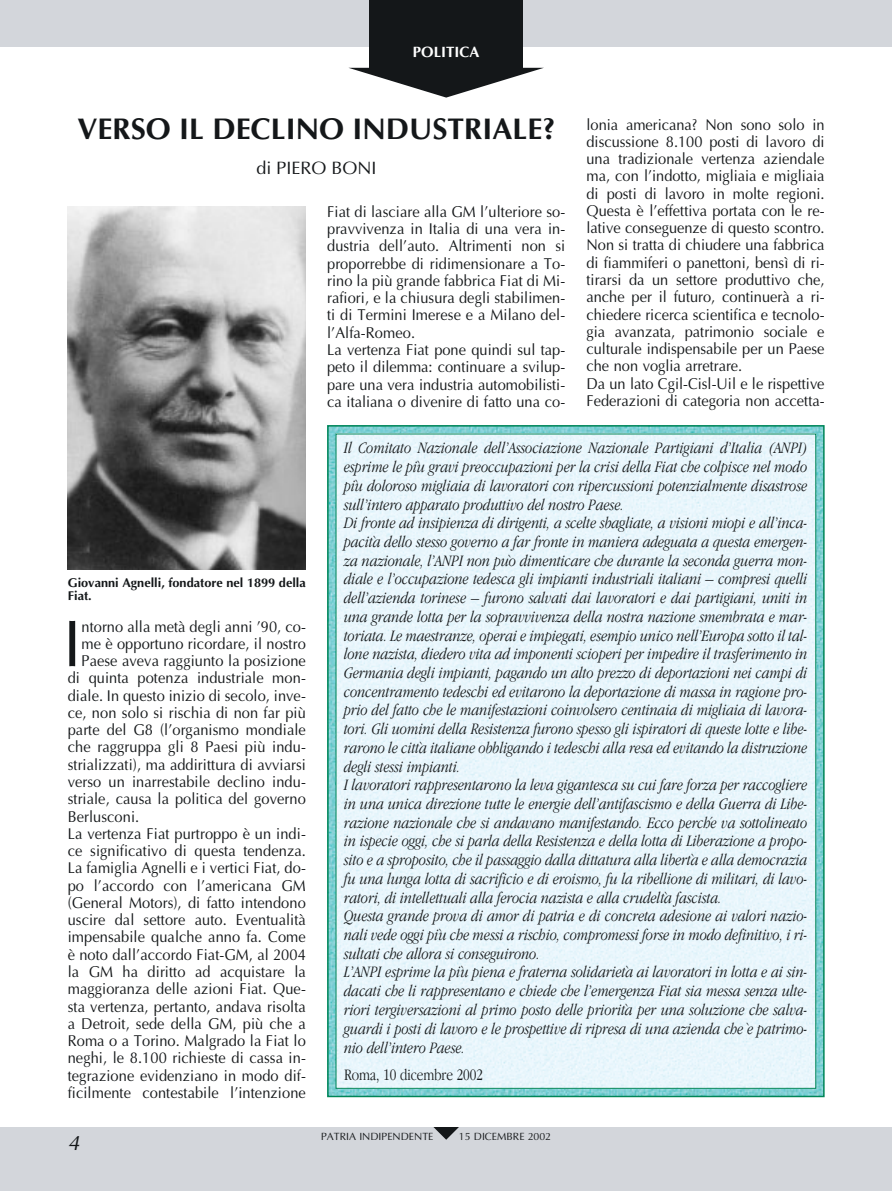
<style>
.page{position:relative;width:892px;height:1191px;background:#fff}
.page>*{position:absolute;margin:0;border:0;box-sizing:border-box;transform-origin:0 0}
.t1{font:66.45px "Optima";color:#141719}
.t2{font:700 30px "Optima";color:#141719}
.t3{font:italic 21px "Optima";color:#141719}
.t4{font:18px "Optima";color:#141719}
.t5{font:italic 700 condensed 16.5px/18.8px "Garamond";color:#141719}
.t6{font:300 condensed 16.5px "Garamond";color:#141719}
.t7{font:15.75px/17.2px "Optima";letter-spacing:.005em;color:#141719;scale:.93 1}
.t8{font:700 15px "Optima";color:#fff}
.t9{font:700 12.75px/12.9px "Optima";color:#141719}
.t10{font:10.5px "Optima";color:#141719}
</style>
<div class="page">
<div style="left:0;top:1127px;width:892px;height:63px;background:#d3d6db"></div>
<div style="left:0;top:0;width:892px;height:47px;background:#d3d6db"></div>
<div style="left:370px;top:0;width:153px;height:68px;background:#141719"></div>
<svg style="left:349px;top:68px;width:194px;height:30px"></svg>
<svg style="left:433px;top:1127px;width:26px;height:12px"></svg>
<img style="left:68px;top:206px;width:238px;height:364px">
<img style="left:330px;top:428px;width:492px;height:666px">
<div style="left:327px;top:425px;width:498px;height:672px;border:2px solid #008557"></div>
<div style="left:338px;top:435px;width:476px;height:651px;background:#e9f6fc"></div>
<p class="t8" style="left:413px;top:45px;width:68px">POLITICA</p>
<h2 class="t2" style="left:77px;top:117px;width:480px">VERSO IL DECLINO INDUSTRIALE?</h2>
<p class="t4" style="left:257px;top:161px;width:121px">di PIERO BONI</p>
<p class="t7" style="left:327px;top:204px;width:258px">Fiat di lasciare alla GM l’ulteriore so&shy;pravvivenza in Italia di una vera in&shy;dustria dell’auto. Altrimenti non si proporrebbe di ridimensionare a To&shy;rino la più grande fabbrica Fiat di Mi&shy;rafiori, e la chiusura degli stabilimen&shy;ti di Termini Imerese e a Milano del&shy;l’Alfa-Romeo.<br>La vertenza Fiat pone quindi sul tap&shy;peto il dilemma: continuare a svilup&shy;pare una vera industria automobilisti&shy;ca italiana o divenire di fatto una co-</p>
<p class="t7" style="left:587px;top:117px;width:258px">lonia americana? Non sono solo in discussione 8.100 posti di lavoro di una tradizionale vertenza aziendale ma, con l’indotto, migliaia e migliaia di posti di lavoro in molte regioni.<br>Questa è l’effettiva portata con le re&shy;lative conseguenze di questo scontro.<br>Non si tratta di chiudere una fabbrica di fiammiferi o panettoni, bensì di ri&shy;tirarsi da un settore produttivo che, anche per il futuro, continuerà a ri&shy;chiedere ricerca scientifica e tecnolo&shy;gia avanzata, patrimonio sociale e culturale indispensabile per un Paese che non voglia arretrare.<br>Da un lato Cgil-Cisl-Uil e le rispettive Federazioni di categoria non accetta-</p>
<p class="t9" style="left:68px;top:577px;width:240px">Giovanni Agnelli, fondatore nel 1899 della<br>Fiat.</p>
<h1 class="t1" style="left:63px;top:616px;width:20px">I</h1>
<p class="t7" style="left:81px;top:619px;width:243px">ntorno alla metà degli anni ’90, co-</p>
<p class="t7" style="left:81px;top:636px;width:243px">me è opportuno ricordare, il nostro</p>
<p class="t7" style="left:81px;top:653px;width:243px">Paese aveva raggiunto la posizione</p>
<p class="t7" style="left:68px;top:671px;width:258px">di quinta potenza industriale mon-</p>
<p class="t7" style="left:68px;top:688px;width:258px">diale. In questo inizio di secolo, inve-</p>
<p class="t7" style="left:68px;top:705px;width:258px">ce, non solo si rischia di non far più</p>
<p class="t7" style="left:68px;top:722px;width:258px">parte del G8 (l’organismo mondiale</p>
<p class="t7" style="left:68px;top:740px;width:258px">che raggruppa gli 8 Paesi più indu-</p>
<p class="t7" style="left:68px;top:757px;width:258px">strializzati), ma addirittura di avviarsi</p>
<p class="t7" style="left:68px;top:774px;width:258px">verso un inarrestabile declino indu-</p>
<p class="t7" style="left:68px;top:791px;width:258px">striale, causa la politica del governo</p>
<p class="t7" style="left:68px;top:809px;width:78px">Berlusconi.</p>
<p class="t7" style="left:68px;top:826px;width:258px">La vertenza Fiat purtroppo è un indi-</p>
<p class="t7" style="left:68px;top:843px;width:258px">ce significativo di questa tendenza.</p>
<p class="t7" style="left:68px;top:861px;width:258px">La famiglia Agnelli e i vertici Fiat, do-</p>
<p class="t7" style="left:68px;top:878px;width:258px">po l’accordo con l’americana GM</p>
<p class="t7" style="left:68px;top:895px;width:258px">(General Motors), di fatto intendono</p>
<p class="t7" style="left:68px;top:912px;width:258px">uscire dal settore auto. Eventualità</p>
<p class="t7" style="left:68px;top:930px;width:258px">impensabile qualche anno fa. Come</p>
<p class="t7" style="left:68px;top:947px;width:258px">è noto dall’accordo Fiat-GM, al 2004</p>
<p class="t7" style="left:68px;top:964px;width:258px">la GM ha diritto ad acquistare la</p>
<p class="t7" style="left:68px;top:981px;width:258px">maggioranza delle azioni Fiat. Que-</p>
<p class="t7" style="left:68px;top:999px;width:258px">sta vertenza, pertanto, andava risolta</p>
<p class="t7" style="left:68px;top:1016px;width:258px">a Detroit, sede della GM, più che a</p>
<p class="t7" style="left:68px;top:1033px;width:258px">Roma o a Torino. Malgrado la Fiat lo</p>
<p class="t7" style="left:68px;top:1050px;width:258px">neghi, le 8.100 richieste di cassa in-</p>
<p class="t7" style="left:68px;top:1068px;width:258px">tegrazione evidenziano in modo dif-</p>
<p class="t7" style="left:68px;top:1085px;width:258px">ficilmente contestabile l’intenzione</p>
<p class="t3" style="left:68px;top:1134px;width:13px">4</p>
<p class="t5" style="left:344px;top:440px;width:465px">Il Comitato Nazionale dell’Associazione Nazionale Partigiani d’Italia (ANPI) esprime le più gravi preoccupazioni per la crisi della Fiat che colpisce nel modo più doloroso migliaia di lavoratori con ripercussioni potenzialmente disastrose sull’intero apparato produttivo del nostro Paese.<br>Di fronte ad insipienza di dirigenti, a scelte sbagliate, a visioni miopi e all’inca&shy;pacità dello stesso governo a far fronte in maniera adeguata a questa emergen&shy;za nazionale, l’ANPI non può dimenticare che durante la seconda guerra mon&shy;diale e l’occupazione tedesca gli impianti industriali italiani – compresi quelli dell’azienda torinese – furono salvati dai lavoratori e dai partigiani, uniti in una grande lotta per la sopravvivenza della nostra nazione smembrata e mar&shy;toriata. Le maestranze, operai e impiegati, esempio unico nell’Europa sotto il tal&shy;lone nazista, diedero vita ad imponenti scioperi per impedire il trasferimento in Germania degli impianti, pagando un alto prezzo di deportazioni nei campi di concentramento tedeschi ed evitarono la deportazione di massa in ragione pro&shy;prio del fatto che le manifestazioni coinvolsero centinaia di migliaia di lavora&shy;tori. Gli uomini della Resistenza furono spesso gli ispiratori di queste lotte e libe&shy;rarono le città italiane obbligando i tedeschi alla resa ed evitando la distruzione degli stessi impianti.<br>I lavoratori rappresentarono la leva gigantesca su cui fare forza per raccogliere in una unica direzione tutte le energie dell’antifascismo e della Guerra di Libe&shy;razione nazionale che si andavano manifestando. Ecco perché va sottolineato in ispecie oggi, che si parla della Resistenza e della lotta di Liberazione a propo&shy;sito e a sproposito, che il passaggio dalla dittatura alla libertà e alla democrazia fu una lunga lotta di sacrificio e di eroismo, fu la ribellione di militari, di lavo&shy;ratori, di intellettuali alla ferocia nazista e alla crudeltà fascista.<br>Questa grande prova di amor di patria e di concreta adesione ai valori nazio&shy;nali vede oggi più che messi a rischio, compromessi forse in modo definitivo, i ri&shy;sultati che allora si conseguirono.<br>L’ANPI esprime la più piena e fraterna solidarietà ai lavoratori in lotta e ai sin&shy;dacati che li rappresentano e chiede che l’emergenza Fiat sia messa senza ulte&shy;riori tergiversazioni al primo posto delle priorità per una soluzione che salva&shy;guardi i posti di lavoro e le prospettive di ripresa di una azienda che è patrimo&shy;nio dell’intero Paese.</p>
<p class="t6" style="left:344px;top:1069px;width:141px">Roma, 10 dicembre 2002</p>
<p class="t10" style="left:321px;top:1131px;width:114px">PATRIA INDIPENDENTE</p>
<p class="t10" style="left:459px;top:1131px;width:94px">15 DICEMBRE 2002</p>
</div>
